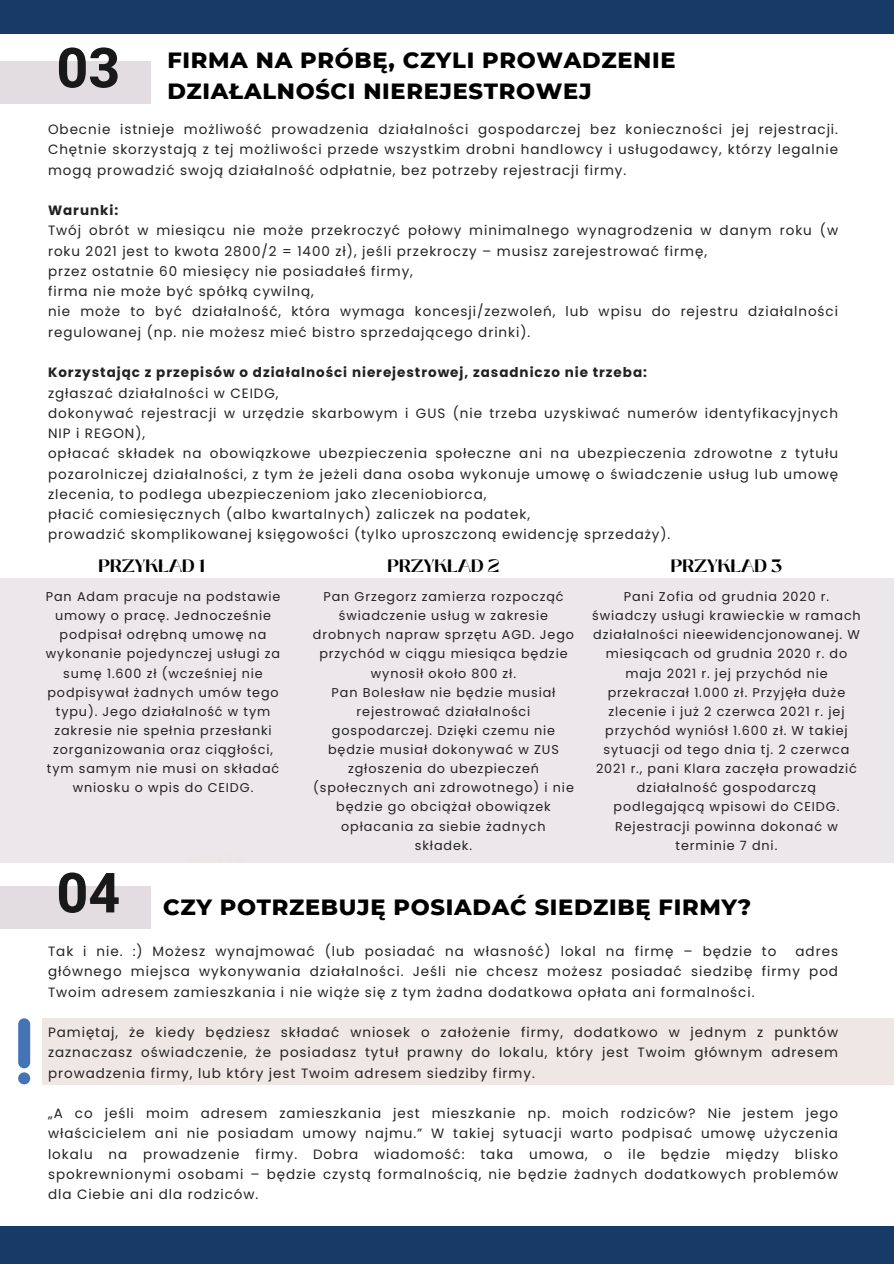
<style>
.page{position:relative;width:894px;height:1264px;background:#fff}
.page>*{position:absolute;margin:0;border:0;box-sizing:border-box;transform-origin:0 0}
.t1{font:700 55.35px "Heebo";color:#191919}
.t2{font:800 22.5px/31.5px "Montserrat";letter-spacing:.03em;color:#000}
.t3{font:700 17.85px "Black Mango";color:#000}
.t4{font:13.5px/20.2px "Poppins";letter-spacing:.07em;color:#222;text-align:justify}
.t5{font:700 13.5px "Poppins";letter-spacing:.07em;color:#222}
.t6{font:12.75px/19.2px "Poppins";letter-spacing:.07em;color:#222;text-align:center}
</style>
<div class="page">
<div style="left:0;top:1225px;width:893px;height:38px;background:#183a67"></div>
<div style="left:0;top:0;width:893px;height:33px;background:#183a67"></div>
<div style="left:0;top:62px;width:151px;height:42px;background:#e3dce0"></div>
<div style="left:0;top:578px;width:893px;height:284px;background:#ece7ea"></div>
<div style="left:0;top:886px;width:151px;height:43px;background:#e3dce0"></div>
<div style="left:42px;top:1018px;width:851px;height:66px;background:#efe7e3"></div>
<svg style="left:18px;top:1072px;width:12px;height:12px"></svg>
<div style="left:18px;top:1018px;width:12px;height:50px;background:#4474b6;border-radius:6px"></div>
<p class="t1" style="left:56px;top:29px;width:65px">03</p>
<h2 class="t2" style="left:167px;top:44px;width:509px">FIRMA NA PRÓBĘ, CZYLI PROWADZENIE<br>DZIAŁALNOŚCI NIEREJESTROWEJ</h2>
<p class="t4" style="left:48px;top:119px;width:791px">Obecnie istnieje możliwość prowadzenia działalności gospodarczej bez konieczności jej rejestracji.<br>Chętnie skorzystają z tej możliwości przede wszystkim drobni handlowcy i usługodawcy, którzy legalnie mogą prowadzić swoją działalność odpłatnie, bez potrzeby rejestracji firmy.</p>
<p class="t5" style="left:48px;top:201px;width:72px">Warunki:</p>
<p class="t4" style="left:48px;top:220px;width:791px">Twój obrót w miesiącu nie może przekroczyć połowy minimalnego wynagrodzenia w danym roku (w roku 2021 jest to kwota 2800/2 = 1400 zł), jeśli przekroczy – musisz zarejestrować firmę,</p>
<p class="t4" style="left:48px;top:261px;width:366px">przez ostatnie 60 miesięcy nie posiadałeś firmy,</p>
<p class="t4" style="left:48px;top:281px;width:267px">firma nie może być spółką cywilną,</p>
<p class="t4" style="left:48px;top:301px;width:791px">nie może to być działalność, która wymaga koncesji/zezwoleń, lub wpisu do rejestru działalności regulowanej (np. nie możesz mieć bistro sprzedającego drinki).</p>
<p class="t5" style="left:48px;top:363px;width:600px">Korzystając z przepisów o działalności nierejestrowej, zasadniczo nie trzeba:</p>
<p class="t4" style="left:48px;top:382px;width:232px">zgłaszać działalności w CEIDG,</p>
<p class="t4" style="left:48px;top:403px;width:791px">dokonywać rejestracji w urzędzie skarbowym i GUS (nie trzeba uzyskiwać numerów identyfikacyjnych<br>NIP i REGON),</p>
<p class="t4" style="left:48px;top:443px;width:791px">opłacać składek na obowiązkowe ubezpieczenia społeczne ani na ubezpieczenia zdrowotne z tytułu pozarolniczej działalności, z tym że jeżeli dana osoba wykonuje umowę o świadczenie usług lub umowę zlecenia, to podlega ubezpieczeniom jako zleceniobiorca,</p>
<p class="t4" style="left:48px;top:504px;width:483px">płacić comiesięcznych (albo kwartalnych) zaliczek na podatek,</p>
<p class="t4" style="left:48px;top:524px;width:623px">prowadzić skomplikowanej księgowości (tylko uproszczoną ewidencję sprzedaży).</p>
<p class="t3" style="left:98px;top:552px;width:108px">PRZYKŁAD 1</p>
<p class="t3" style="left:387px;top:552px;width:114px">PRZYKŁAD 2</p>
<h3 class="t3" style="left:670px;top:552px;width:113px">PRZYKŁAD 3</h3>
<h2 class="t6" style="left:46px;top:587px;width:236px">Pan Adam pracuje na podstawie umowy o pracę. Jednocześnie podpisał odrębną umowę na wykonanie pojedynczej usługi za sumę 1.600 zł (wcześniej nie podpisywał żadnych umów tego typu). Jego działalność w tym zakresie nie spełnia przesłanki zorganizowania oraz ciągłości, tym samym nie musi on składać wniosku o wpis do CEIDG.</h2>
<h2 class="t6" style="left:313px;top:587px;width:262px">Pan Grzegorz zamierza rozpocząć świadczenie usług w zakresie drobnych napraw sprzętu AGD. Jego przychód w ciągu miesiąca będzie wynosił około 800 zł.</h2>
<p class="t6" style="left:313px;top:682px;width:262px">Pan Bolesław nie będzie musiał rejestrować działalności gospodarczej. Dzięki czemu nie będzie musiał dokonywać w ZUS zgłoszenia do ubezpieczeń (społecznych ani zdrowotnego) i nie będzie go obciążał obowiązek opłacania za siebie żadnych składek.</p>
<p class="t6" style="left:592px;top:587px;width:270px">Pani Zofia od grudnia 2020 r. świadczy usługi krawieckie w ramach działalności nieewidencjonowanej. W miesiącach od grudnia 2020 r. do maja 2021 r. jej przychód nie przekraczał 1.000 zł. Przyjęła duże zlecenie i już 2 czerwca 2021 r. jej przychód wyniósł 1.600 zł. W takiej sytuacji od tego dnia tj. 2 czerwca<br>2021 r., pani Klara zaczęła prowadzić działalność gospodarczą podlegającą wpisowi do CEIDG.<br>Rejestracji powinna dokonać w terminie 7 dni.</p>
<h1 class="t1" style="left:56px;top:854px;width:65px">04</h1>
<p class="t2" style="left:163px;top:890px;width:589px">CZY POTRZEBUJĘ POSIADAĆ SIEDZIBĘ FIRMY?</p>
<h1 class="t4" style="left:48px;top:941px;width:729px">Tak i nie. :) Możesz wynajmować (lub posiadać na własność) lokal na firmę – będzie to</h1>
<h1 class="t4" style="left:48px;top:941px;width:791px;text-indent:747px">adres głównego miejsca wykonywania działalności. Jeśli nie chcesz możesz posiadać siedzibę firmy pod Twoim adresem zamieszkania i nie wiąże się z tym żadna dodatkowa opłata ani formalności.</h1>
<p class="t4" style="left:48px;top:1022px;width:791px">Pamiętaj, że kiedy będziesz składać wniosek o założenie firmy, dodatkowo w jednym z punktów zaznaczasz oświadczenie, że posiadasz tytuł prawny do lokalu, który jest Twoim głównym adresem prowadzenia firmy, lub który jest Twoim adresem siedziby firmy.</p>
<p class="t4" style="left:48px;top:1103px;width:791px">„A co jeśli moim adresem zamieszkania jest mieszkanie np. moich rodziców? Nie jestem jego właścicielem ani nie posiadam umowy najmu.” W takiej sytuacji warto podpisać umowę użyczenia lokalu na prowadzenie firmy. Dobra wiadomość: taka umowa, o ile będzie między blisko spokrewnionymi osobami – będzie czystą formalnością, nie będzie żadnych dodatkowych problemów dla Ciebie ani dla rodziców.</p>
</div>
